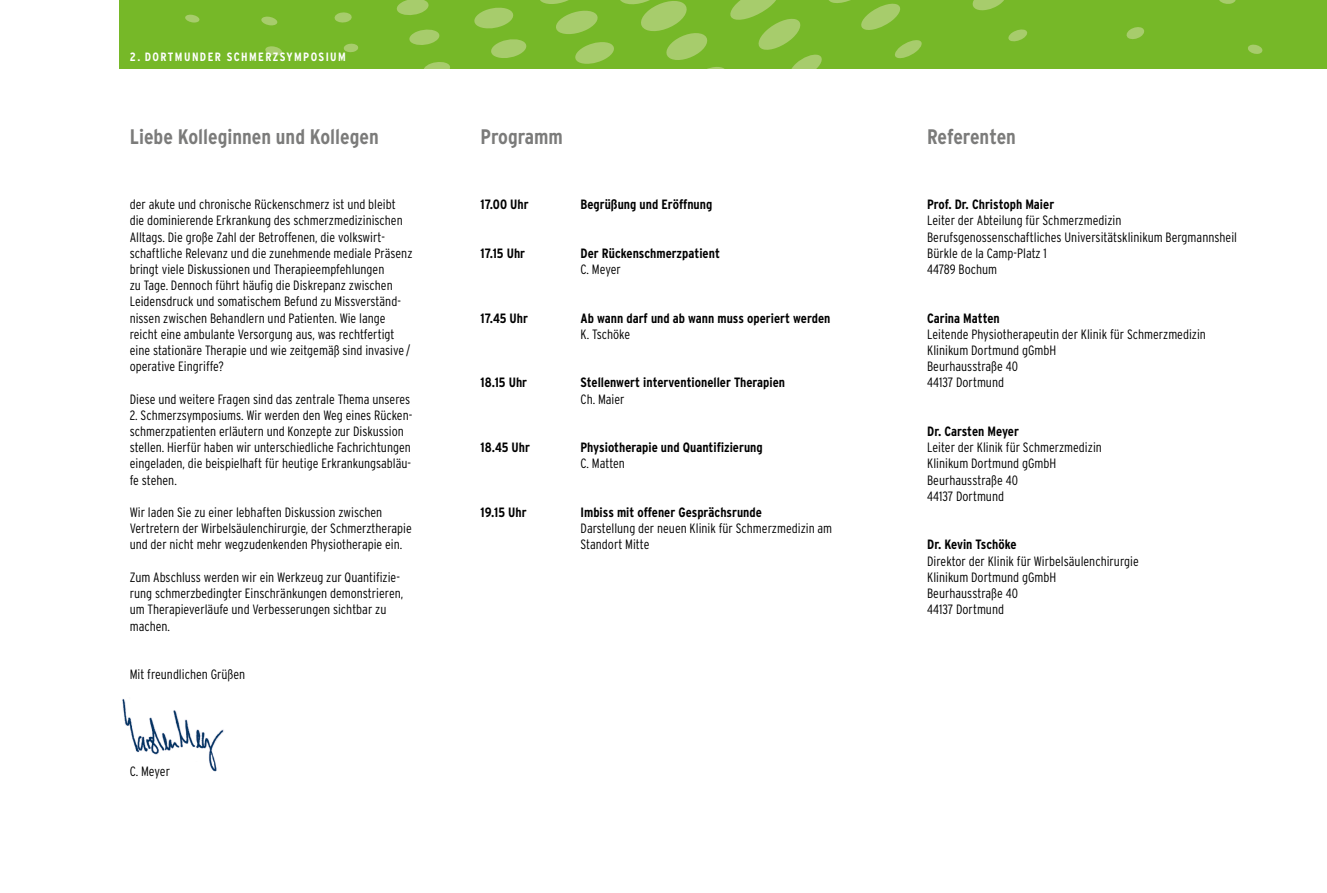
<style>
.page{position:relative;width:1327px;height:893px;background:#fff}
.page>*{position:absolute;margin:0;border:0;box-sizing:border-box;transform-origin:0 0}
.t1{font:700 condensed 21px "Interstate";color:#7b7b7a}
.t2{font:300 condensed 13.5px/16.2px "Interstate";color:#000}
.t3{font:700 condensed 13.5px "Interstate";color:#000}
.t4{font:700 condensed 12px "Interstate";letter-spacing:.12em;color:#fff}
</style>
<div class="page">
<img style="left:122px;top:699px;width:102px;height:73px">
<div style="left:119px;top:0;width:1208px;height:68px;background:#76b828"></div>
<svg style="left:1248px;top:44px;width:15px;height:10px"></svg>
<svg style="left:396px;top:0;width:33px;height:15px"></svg>
<svg style="left:474px;top:7px;width:40px;height:22px"></svg>
<svg style="left:491px;top:39px;width:36px;height:19px"></svg>
<svg style="left:409px;top:29px;width:31px;height:16px"></svg>
<svg style="left:424px;top:62px;width:26px;height:6px"></svg>
<svg style="left:334px;top:12px;width:18px;height:11px"></svg>
<svg style="left:261px;top:16px;width:17px;height:10px"></svg>
<svg style="left:185px;top:14px;width:15px;height:9px"></svg>
<svg style="left:265px;top:46px;width:17px;height:10px"></svg>
<svg style="left:344px;top:43px;width:14px;height:10px"></svg>
<svg style="left:540px;top:0;width:382px;height:68px"></svg>
<svg style="left:972px;top:0;width:32px;height:11px"></svg>
<svg style="left:1008px;top:29px;width:19px;height:13px"></svg>
<svg style="left:1126px;top:27px;width:18px;height:12px"></svg>
<svg style="left:1219px;top:0;width:17px;height:4px"></svg>
<p class="t4" style="left:130px;top:50px;width:113px">2. DORTMUNDER Schmer</p>
<p class="t4" style="left:273px;top:50px;width:30px">zsymposium</p>
<h1 class="t1" style="left:130px;top:125px;width:251px">Liebe Kolleginnen und Kollegen</h1>
<p class="t2" style="left:130px;top:196px;width:284px">der akute und chronische Rückenschmerz ist und bleibt die dominierende Erkrankung des schmerzmedizinischen Alltags. Die große Zahl der Betroffenen, die volkswirt&shy;schaftliche Relevanz und die zunehmende mediale Präsenz bringt viele Diskussionen und Therapieempfehlungen<br>zu Tage. Dennoch führt häufig die Diskrepanz zwischen Leidensdruck und somatischem Befund zu Missverständ&shy;nissen zwischen Behandlern und Patienten. Wie lange reicht eine ambulante Versorgung aus, was rechtfertigt eine stationäre Therapie und wie zeitgemäß sind invasive / operative Eingriffe?</p>
<p class="t2" style="left:130px;top:391px;width:282px">Diese und weitere Fragen sind das zentrale Thema unseres</p>
<p class="t2" style="left:130px;top:407px;width:284px">2. Schmerzsymposiums. Wir werden den Weg eines Rücken&shy;schmerzpatienten erläutern und Konzepte zur Diskussion stellen. Hierfür haben wir unterschiedliche Fachrichtungen eingeladen, die beispielhaft für heutige Erkrankungsabläu&shy;fe stehen.</p>
<p class="t2" style="left:130px;top:504px;width:283px">Wir laden Sie zu einer lebhaften Diskussion zwischen<br>Vertretern der Wirbelsäulenchirurgie, der Schmerztherapie und der nicht mehr wegzudenkenden Physiotherapie ein.</p>
<p class="t2" style="left:130px;top:569px;width:275px">Zum Abschluss werden wir ein Werkzeug zur Quantifizie&shy;rung schmerzbedingter Einschränkungen demonstrieren, um Therapieverläufe und Verbesserungen sichtbar zu machen.</p>
<p class="t2" style="left:130px;top:666px;width:117px">Mit freundlichen Grüßen</p>
<p class="t2" style="left:130px;top:763px;width:42px">C. Meyer</p>
<h1 class="t1" style="left:480px;top:125px;width:84px">Programm</h1>
<p class="t3" style="left:480px;top:197px;width:50px">17.00 Uhr</p>
<p class="t3" style="left:580px;top:197px;width:133px">Begrüßung und Eröffnung</p>
<p class="t3" style="left:480px;top:246px;width:46px">17.15 Uhr</p>
<p class="t3" style="left:580px;top:246px;width:141px">Der Rückenschmerzpatient</p>
<p class="t2" style="left:580px;top:261px;width:42px">C. Meyer</p>
<p class="t3" style="left:480px;top:310px;width:49px">17.45 Uhr</p>
<p class="t3" style="left:580px;top:310px;width:251px">Ab wann darf und ab wann muss operiert werden</p>
<p class="t2" style="left:580px;top:326px;width:51px">K. Tschöke</p>
<p class="t3" style="left:480px;top:375px;width:48px">18.15 Uhr</p>
<p class="t3" style="left:580px;top:375px;width:206px">Stellenwert interventioneller Therapien</p>
<p class="t2" style="left:580px;top:391px;width:46px">Ch. Maier</p>
<p class="t3" style="left:480px;top:440px;width:51px">18.45 Uhr</p>
<p class="t3" style="left:580px;top:440px;width:184px">Physiotherapie und Quantifizierung</p>
<p class="t2" style="left:580px;top:455px;width:46px">C. Matten</p>
<p class="t3" style="left:480px;top:505px;width:48px">19.15 Uhr</p>
<p class="t3" style="left:580px;top:505px;width:183px">Imbiss mit offener Gesprächsrunde</p>
<p class="t2" style="left:580px;top:520px;width:253px">Darstellung der neuen Klinik für Schmerzmedizin am<br>Standort Mitte</p>
<h1 class="t1" style="left:927px;top:125px;width:90px">Referenten</h1>
<p class="t3" style="left:927px;top:197px;width:129px">Prof. Dr. Christoph Maier</p>
<p class="t2" style="left:927px;top:212px;width:311px">Leiter der Abteilung für Schmerzmedizin Berufsgenossenschaftliches Universitätsklinikum Bergmannsheil Bürkle de la Camp-Platz 1<br>44789 Bochum</p>
<p class="t3" style="left:927px;top:310px;width:74px">Carina Matten</p>
<p class="t2" style="left:927px;top:326px;width:280px">Leitende Physiotherapeutin der Klinik für Schmerzmedizin<br>Klinikum Dortmund gGmbH<br>Beurhausstraße 40<br>44137 Dortmund</p>
<p class="t3" style="left:927px;top:424px;width:93px">Dr. Carsten Meyer</p>
<p class="t2" style="left:927px;top:439px;width:176px">Leiter der Klinik für Schmerzmedizin<br>Klinikum Dortmund gGmbH<br>Beurhausstraße 40<br>44137 Dortmund</p>
<p class="t3" style="left:927px;top:537px;width:91px">Dr. Kevin Tschöke</p>
<p class="t2" style="left:927px;top:553px;width:213px">Direktor der Klinik für Wirbelsäulenchirurgie<br>Klinikum Dortmund gGmbH<br>Beurhausstraße 40<br>44137 Dortmund</p>
</div>
